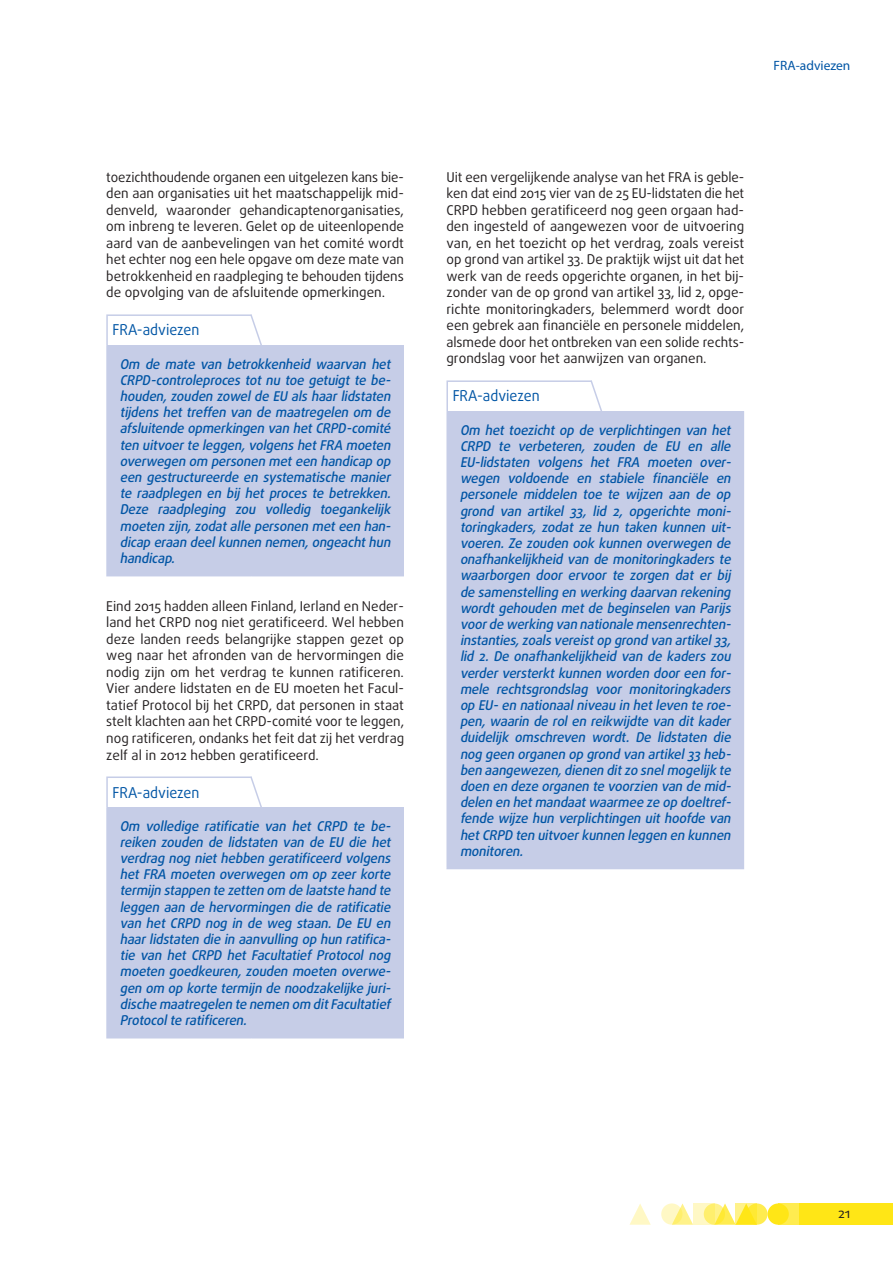
<style>
.page{position:relative;width:893px;height:1263px;background:#fff}
.page>*{position:absolute;margin:0;border:0;box-sizing:border-box;transform-origin:0 0}
.opinion_header{font:15px "Daxline Pro";color:#0155a5;scale:.95 1}
.opinion_text{font:italic 500 13.5px/16.2px "Daxline Pro";letter-spacing:-.01em;color:#0155a5;text-align:justify}
.body_text{font:13.5px/16.5px "Daxline Pro";color:#231f20;text-align:justify}
.t1{font:13.5px "Myriad Pro";color:#0155a5}
</style>
<div class="page">
<div style="left:746px;top:1203px;width:21px;height:22px;background:#ffec50;border-radius:50%"></div>
<div style="left:778px;top:1203px;width:21px;height:22px;background:#ffec50"></div>
<div style="left:799px;top:1203px;width:94px;height:22px;background:#ffe616"></div>
<svg style="left:675px;top:1203px;width:18px;height:22px"></svg>
<svg style="left:629px;top:1204px;width:22px;height:21px"></svg>
<div style="left:767px;top:1203px;width:22px;height:22px;background:#ffe616;border-radius:50%"></div>
<svg style="left:718px;top:1203px;width:18px;height:22px"></svg>
<svg style="left:704px;top:1203px;width:21px;height:22px"></svg>
<svg style="left:661px;top:1203px;width:21px;height:22px"></svg>
<svg style="left:736px;top:1203px;width:21px;height:22px"></svg>
<svg style="left:693px;top:1203px;width:21px;height:22px"></svg>
<div style="left:107px;top:345px;width:296px;height:231px;background:#c6cde7"></div>
<hr style="left:402px;top:345px;width:2px;height:230px;background:#c6cde7">
<hr style="left:106px;top:345px;width:2px;height:230px;background:#c6cde7">
<hr style="left:106px;top:575px;width:146px;height:1px;background:#c6cde7">
<hr style="left:252px;top:575px;width:152px;height:1px;background:#c6cde7">
<hr style="left:106px;top:314px;width:146px;height:2px;background:#c6cde7">
<hr style="left:106px;top:316px;width:2px;height:29px;background:#c6cde7">
<div style="left:107px;top:807px;width:296px;height:231px;background:#c6cde7"></div>
<hr style="left:402px;top:807px;width:2px;height:230px;background:#c6cde7">
<hr style="left:106px;top:807px;width:2px;height:230px;background:#c6cde7">
<hr style="left:106px;top:1037px;width:146px;height:1px;background:#c6cde7">
<hr style="left:252px;top:1037px;width:152px;height:1px;background:#c6cde7">
<hr style="left:106px;top:776px;width:146px;height:2px;background:#c6cde7">
<hr style="left:106px;top:778px;width:2px;height:29px;background:#c6cde7">
<div style="left:447px;top:411px;width:296px;height:457px;background:#c6cde7"></div>
<hr style="left:743px;top:411px;width:1px;height:457px;background:#c6cde7">
<hr style="left:446px;top:411px;width:2px;height:457px;background:#c6cde7">
<hr style="left:446px;top:868px;width:146px;height:1px;background:#c6cde7">
<hr style="left:592px;top:868px;width:152px;height:1px;background:#c6cde7">
<hr style="left:446px;top:380px;width:146px;height:2px;background:#c6cde7">
<hr style="left:446px;top:382px;width:2px;height:29px;background:#c6cde7">
<svg style="left:249px;top:314px;width:13px;height:31px"></svg>
<svg style="left:249px;top:776px;width:13px;height:31px"></svg>
<svg style="left:589px;top:380px;width:13px;height:31px"></svg>
<p class="body_text" style="left:106px;top:169px;width:299px">toezichthoudende organen een uitgelezen kans bie&shy;den aan organisaties uit het maatschappelijk mid&shy;denveld, waaronder gehandicaptenorganisaties, om inbreng te leveren. Gelet op de uiteenlopende aard van de aanbevelingen van het comité wordt het echter nog een hele opgave om deze mate van betrokkenheid en raadpleging te behouden tijdens de opvolging van de afsluitende opmerkingen.</p>
<p class="opinion_header" style="left:112px;top:320px;width:93px">FRA-adviezen</p>
<p class="opinion_text" style="left:120px;top:356px;width:275px">Om de mate van betrokkenheid waarvan het CRPD-controleproces tot nu toe getuigt te be&shy;houden,zouden zowelde EU alshaarlidstaten tijdens het treffen van de maatregelen om de afsluitende opmerkingen van hetCRPD-comité ten uitvoerte leggen,volgenshetFRA moeten overwegen om personen meteen handicap op een gestructureerde en systematische manier te raadplegen en bij het proces te betrekken.<br>Deze raadpleging zou volledig toegankelijk moeten zijn,zodatalle personen meteen han&shy;dicap eraan deelkunnen nemen,ongeachthun handicap.</p>
<p class="body_text" style="left:106px;top:598px;width:299px">Eind 2015 hadden alleen Finland, Ierland en Neder&shy;land het CRPD nog niet geratificeerd. Wel hebben deze landen reeds belangrijke stappen gezet op weg naar het afronden van de hervormingen die nodig zijn om het verdrag te kunnen ratificeren.<br>Vier andere lidstaten en de EU moeten het Facul&shy;tatief Protocol bij het CRPD, dat personen in staat stelt klachten aan het CRPD-comité voor te leggen, nog ratificeren, ondanks het feit dat zij het verdrag zelf al in 2012 hebben geratificeerd.</p>
<p class="opinion_header" style="left:112px;top:782px;width:93px">FRA-adviezen</p>
<p class="opinion_text" style="left:120px;top:818px;width:275px">Om volledige ratificatie van het CRPD te be&shy;reiken zouden de lidstaten van de EU die het verdrag nog niet hebben geratificeerd volgens het FRA moeten overwegen om op zeer korte termijn stappen te zetten om de laatste hand te leggen aan de hervormingen die de ratificatie van het CRPD nog in de weg staan. De EU en haarlidstaten die in aanvulling op hun ratifica&shy;tie van het CRPD het Facultatief Protocol nog moeten goedkeuren, zouden moeten overwe&shy;gen om op korte termijn de noodzakelijke juri&shy;dische maatregelen te nemen om ditFacultatief Protocolte ratificeren.</p>
<p class="t1" style="left:774px;top:57px;width:78px">FRA-adviezen</p>
<p class="body_text" style="left:446px;top:169px;width:299px">Uit een vergelijkende analyse van het FRA is geble&shy;ken dat eind 2015 vier van de 25 EU-lidstaten die het CRPD hebben geratificeerd nog geen orgaan had&shy;den ingesteld of aangewezen voor de uitvoering van, en het toezicht op het verdrag, zoals vereist op grond van artikel 33. De praktijk wijst uit dat het werk van de reeds opgerichte organen, in het bij&shy;zonder van de op grond van artikel 33, lid 2, opge&shy;richte monitoringkaders, belemmerd wordt door een gebrek aan financiële en personele middelen, alsmede door het ontbreken van een solide rechts&shy;grondslag voor het aanwijzen van organen.</p>
<p class="opinion_header" style="left:453px;top:386px;width:93px">FRA-adviezen</p>
<p class="opinion_text" style="left:460px;top:422px;width:275px;text-align:left">Om het toezicht op de verplichtingen van het CRPD te verbeteren, zouden de EU en alle EU-lidstaten volgens het FRA moeten over&shy;wegen voldoende en stabiele financiële en personele middelen toe te wijzen aan de op grond van artikel 33, lid 2, opgerichte moni&shy;toringkaders, zodat ze hun taken kunnen uit&shy;voeren. Ze zouden ook kunnen overwegen de onafhankelijkheid van de monitoringkaders te waarborgen door ervoor te zorgen dat er bij de samenstelling en werking daarvan rekening wordt gehouden met de beginselen van Parijs voorde werking van nationale mensenrechten&shy;instanties,zoalsvereistop grond van artikel33, lid 2. De onafhankelijkheid van de kaders zou verderversterktkunnen worden dooreen for&shy;mele rechtsgrondslag voor monitoringkaders op EU-en nationaalniveau in hetleven te roe&shy;pen, waarin de rol en reikwijdte van dit kader duidelijk omschreven wordt. De lidstaten die nog geen organen op grond van artikel33 heb&shy;ben aangewezen,dienen ditzo snelmogelijk te doen en deze organen te voorzien van de mid&shy;delen en hetmandaatwaarmee ze op doeltref&shy;fende wijze hun verplichtingen uit hoofde van hetCRPD ten uitvoerkunnen leggen en kunnen monitoren.</p>
<p class="body_text" style="left:838px;top:1205px;width:14px">21</p>
</div>
